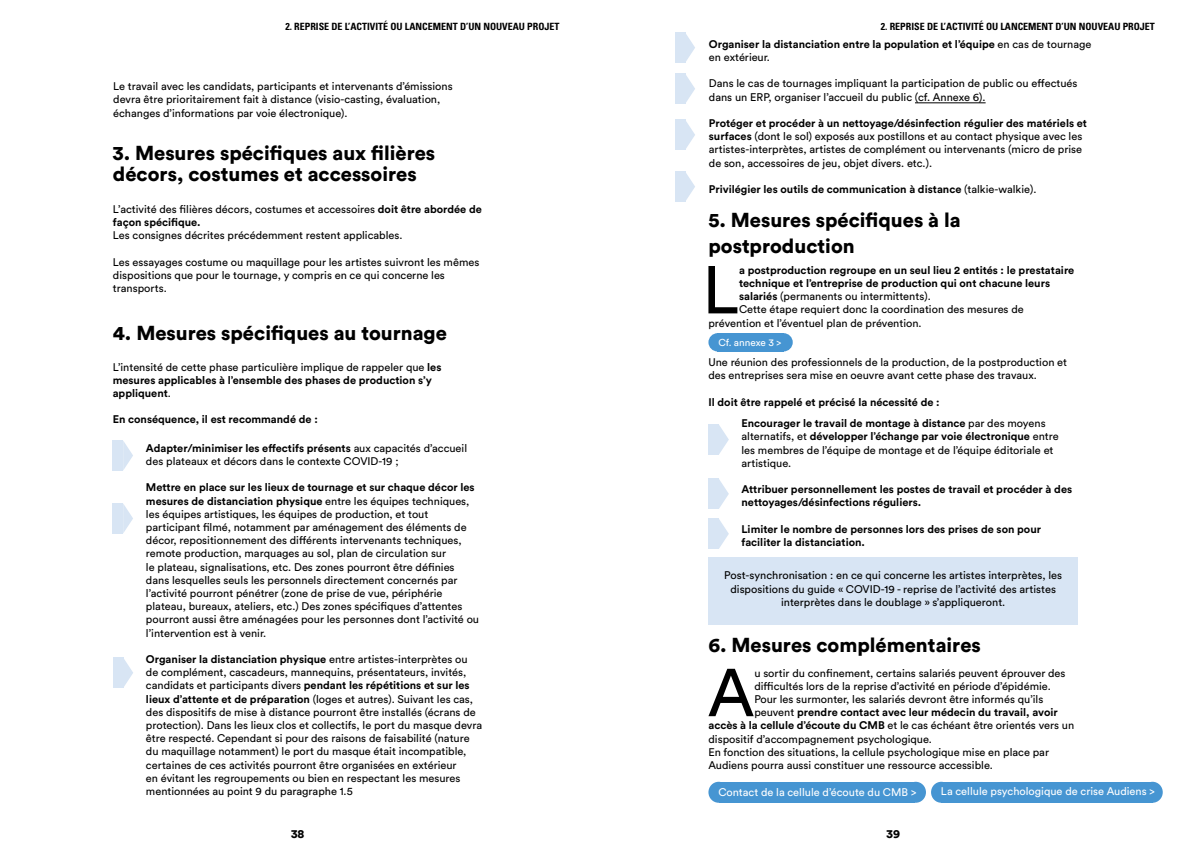
<style>
.page{position:relative;width:1191px;height:842px;background:#fff}
.page>*{position:absolute;margin:0;border:0;box-sizing:border-box;transform-origin:0 0}
.t1{font:66.9px "Circular Std";color:#000}
.t2{font:900 20px/21px "Circular Std";color:#000}
.t3{font:900 12px "Circular Std";color:#000}
.t4{font:11px/13.2px "Circular Std";color:#000}
.t5{font:700 11px/13.2px "Circular Std";color:#000}
.t6{font:11px "Circular Std";color:#fff}
.t7{font:700 condensed 10px "Univers LT Std";color:#000}
.t8{font:10px "Circular Std";letter-spacing:-.005em;color:#fff}
.s1{font-weight:700}
.s2{font-weight:400}
</style>
<div class="page">
<svg style="left:123px;top:441px;width:10px;height:29px"></svg>
<div style="left:113px;top:440px;width:10px;height:31px;background:#d8e5f4"></div>
<svg style="left:123px;top:504px;width:10px;height:29px"></svg>
<div style="left:113px;top:503px;width:10px;height:30px;background:#d8e5f4"></div>
<svg style="left:123px;top:658px;width:10px;height:30px"></svg>
<div style="left:113px;top:658px;width:10px;height:30px;background:#d8e5f4"></div>
<div style="left:708px;top:557px;width:370px;height:68px;background:#d8e5f4"></div>
<div style="left:931px;top:782px;width:20px;height:21px;background:#4695d2;border-radius:50%"></div>
<div style="left:941px;top:782px;width:211px;height:21px;background:#4695d2"></div>
<div style="left:1142px;top:782px;width:20px;height:21px;background:#4695d2;border-radius:50%"></div>
<hr style="left:915px;top:102px;width:70px;height:1px;background:#000">
<svg style="left:685px;top:33px;width:10px;height:30px"></svg>
<div style="left:675px;top:33px;width:10px;height:30px;background:#d8e5f4"></div>
<svg style="left:719px;top:519px;width:10px;height:29px"></svg>
<div style="left:708px;top:519px;width:11px;height:30px;background:#d8e5f4"></div>
<svg style="left:719px;top:479px;width:10px;height:29px"></svg>
<div style="left:708px;top:479px;width:11px;height:30px;background:#d8e5f4"></div>
<svg style="left:719px;top:425px;width:10px;height:29px"></svg>
<div style="left:708px;top:424px;width:11px;height:31px;background:#d8e5f4"></div>
<div style="left:708px;top:782px;width:21px;height:21px;background:#4695d2;border-radius:50%"></div>
<div style="left:718px;top:782px;width:196px;height:21px;background:#4695d2"></div>
<div style="left:905px;top:782px;width:21px;height:21px;background:#4695d2;border-radius:50%"></div>
<div style="left:708px;top:333px;width:18px;height:18px;background:#4695d2;border-radius:50%"></div>
<div style="left:774px;top:333px;width:18px;height:18px;background:#4695d2;border-radius:50%"></div>
<div style="left:717px;top:333px;width:66px;height:18px;background:#4695d2"></div>
<svg style="left:685px;top:120px;width:10px;height:30px"></svg>
<div style="left:675px;top:120px;width:10px;height:30px;background:#d8e5f4"></div>
<svg style="left:685px;top:172px;width:10px;height:30px"></svg>
<div style="left:675px;top:172px;width:10px;height:30px;background:#d8e5f4"></div>
<svg style="left:685px;top:74px;width:10px;height:30px"></svg>
<div style="left:675px;top:74px;width:10px;height:30px;background:#d8e5f4"></div>
<p class="t7" style="left:285px;top:21px;width:276px">2. REPRISE DE L’ACTIVITÉ OU LANCEMENT D’UN NOUVEAU PROJET</p>
<p class="t4" style="left:113px;top:79px;width:341px">Le travail avec les candidats, participants et intervenants d’émissions devra être prioritairement fait à distance (visio-casting, évaluation,</p>
<p class="t4" style="left:113px;top:107px;width:236px">échanges d’informations par voie électronique).</p>
<h2 class="t2" style="left:113px;top:142px;width:324px">3. Mesures spécifiques aux filières décors, costumes et accessoires</h2>
<p class="t4" style="left:113px;top:202px;width:370px">L’activité des filières décors, costumes et accessoires <span class="s1">doit être abordée de façon spécifique.</span></p>
<p class="t4" style="left:113px;top:229px;width:291px">Les consignes décrites précédemment restent applicables.</p>
<p class="t4" style="left:113px;top:255px;width:368px">Les essayages costume ou maquillage pour les artistes suivront les mêmes dispositions que pour le tournage, y compris en ce qui concerne les transports.</p>
<h2 class="t2" style="left:113px;top:322px;width:336px">4. Mesures spécifiques au tournage</h2>
<p class="t5" style="left:113px;top:360px;width:330px"><span class="s2">L’intensité de cette phase particulière implique de rappeler que</span> les mesures applicables à l’ensemble des phases de production s’y appliquent<span class="s2">.</span></p>
<p class="t5" style="left:113px;top:413px;width:207px">En conséquence, il est recommandé de :</p>
<p class="t4" style="left:146px;top:441px;width:323px"><span class="s1">Adapter/minimiser les effectifs présents</span> aux capacités d’accueil des plateaux et décors dans le contexte COVID-19 ;</p>
<p class="t4" style="left:146px;top:481px;width:335px"><span class="s1">Mettre en place sur les lieux de tournage et sur chaque décor les mesures de distanciation physique</span> entre les équipes techniques, les équipes artistiques, les équipes de production, et tout participant filmé, notamment par aménagement des éléments de décor, repositionnement des différents intervenants techniques, remote production, marquages au sol, plan de circulation sur<br>le plateau, signalisations, etc. Des zones pourront être définies dans lesquelles seuls les personnels directement concernés par l’activité pourront pénétrer (zone de prise de vue, périphérie plateau, bureaux, ateliers, etc.) Des zones spécifiques d’attentes pourront aussi être aménagées pour les personnes dont l’activité ou l’intervention est à venir.</p>
<p class="t4" style="left:146px;top:652px;width:338px"><span class="s1">Organiser la distanciation physique</span> entre artistes-interprètes ou de complément, cascadeurs, mannequins, présentateurs, invités, candidats et participants divers <span class="s1">pendant les répétitions et sur les lieux d’attente et de préparation</span> (loges et autres). Suivant les cas, des dispositifs de mise à distance pourront être installés (écrans de protection). Dans les lieux clos et collectifs, le port du masque devra être respecté. Cependant si pour des raisons de faisabilité (nature du maquillage notamment) le port du masque était incompatible, certaines de ces activités pourront être organisées en extérieur<br>en évitant les regroupements ou bien en respectant les mesures mentionnées au point 9 du paragraphe 1.5</p>
<p class="t7" style="left:881px;top:21px;width:276px">2. REPRISE DE L’ACTIVITÉ OU LANCEMENT D’UN NOUVEAU PROJET</p>
<p class="t5" style="left:709px;top:37px;width:384px">Organiser la distanciation entre la population et l’équipe <span class="s2">en cas de tournage en extérieur.</span></p>
<p class="t4" style="left:709px;top:77px;width:370px">Dans le cas de tournages impliquant la participation de public ou effectués dans un ERP, organiser l’accueil du public (cf. Annexe 6).</p>
<p class="t4" style="left:709px;top:116px;width:380px"><span class="s1">Protéger et procéder à un nettoyage/désinfection régulier des matériels et surfaces</span> (dont le sol) exposés aux postillons et au contact physique avec les artistes-interprètes, artistes de complément ou intervenants (micro de prise de son, accessoires de jeu, objet divers. etc.).</p>
<p class="t5" style="left:709px;top:182px;width:329px">Privilégier les outils de communication à distance <span class="s2">(talkie-walkie).</span></p>
<h2 class="t2" style="left:708px;top:206px;width:254px;line-height:26.4px">5. Mesures spécifiques à la postproduction</h2>
<h1 class="t1" style="left:702px;top:249px;width:38px">L</h1>
<p class="t5" style="left:739px;top:263px;width:337px">a postproduction regroupe en un seul lieu 2 entités : le prestataire</p>
<p class="t5" style="left:739px;top:276px;width:312px">technique et l’entreprise de production qui ont chacune leurs</p>
<p class="t4" style="left:739px;top:290px;width:193px"><span class="s1">salariés</span> (permanents ou intermittents).</p>
<p class="t4" style="left:739px;top:303px;width:286px">Cette étape requiert donc la coordination des mesures de</p>
<p class="t4" style="left:708px;top:316px;width:215px">prévention et l’éventuel plan de prévention.</p>
<p class="t4" style="left:708px;top:356px;width:360px">Une réunion des professionnels de la production, de la postproduction et des entreprises sera mise en oeuvre avant cette phase des travaux.</p>
<p class="t5" style="left:741px;top:391px;width:306px;line-height:21.4px;text-indent:-33px">Il doit être rappelé et précisé la nécessité de :<br>Encourager le travail de montage à distance <span class="s2">par des moyens</span></p>
<p class="t4" style="left:741px;top:430px;width:319px">alternatifs, et <span class="s1">développer l’échange par voie électronique</span> entre les membres de l’équipe de montage et de l’équipe éditoriale et artistique.</p>
<p class="t5" style="left:741px;top:482px;width:332px">Attribuer personnellement les postes de travail et procéder à des nettoyages/désinfections réguliers.</p>
<p class="t5" style="left:741px;top:522px;width:301px">Limiter le nombre de personnes lors des prises de son pour faciliter la distanciation.</p>
<p class="t8" style="left:718px;top:336px;width:65px">Cf. annexe 3 &gt;</p>
<p class="t4" style="left:724px;top:569px;width:339px;text-align:center">Post-synchronisation : en ce qui concerne les artistes interprètes, les dispositions du guide « COVID-19 - reprise de l’activité des artistes interprètes dans le doublage » s’appliqueront.</p>
<h2 class="t2" style="left:708px;top:634px;width:274px">6. Mesures complémentaires</h2>
<h1 class="t1" style="left:708px;top:652px;width:48px">A</h1>
<p class="t4" style="left:754px;top:666px;width:313px">u sortir du confinement, certains salariés peuvent éprouver des</p>
<p class="t4" style="left:754px;top:679px;width:298px">difficultés lors de la reprise d’activité en période d’épidémie.</p>
<p class="t4" style="left:754px;top:692px;width:290px">Pour les surmonter, les salariés devront être informés qu’ils</p>
<p class="t5" style="left:754px;top:705px;width:305px"><span class="s2">peuvent</span> prendre contact avec leur médecin du travail, avoir</p>
<p class="t4" style="left:708px;top:719px;width:367px"><span class="s1">accès à la cellule d’écoute du CMB</span> et le cas échéant être orientés vers un</p>
<p class="t4" style="left:708px;top:732px;width:225px">dispositif d’accompagnement psychologique.</p>
<p class="t4" style="left:708px;top:745px;width:342px">En fonction des situations, la cellule psychologique mise en place par</p>
<p class="t4" style="left:708px;top:758px;width:286px">Audiens pourra aussi constituer une ressource accessible.</p>
<p class="t6" style="left:718px;top:785px;width:199px">Contact de la cellule d’écoute du CMB &gt;</p>
<p class="t6" style="left:941px;top:784px;width:215px">La cellule psychologique de crise Audiens &gt;</p>
<p class="t3" style="left:291px;top:825px;width:15px">38</p>
<p class="t3" style="left:886px;top:825px;width:15px">39</p>
</div>
